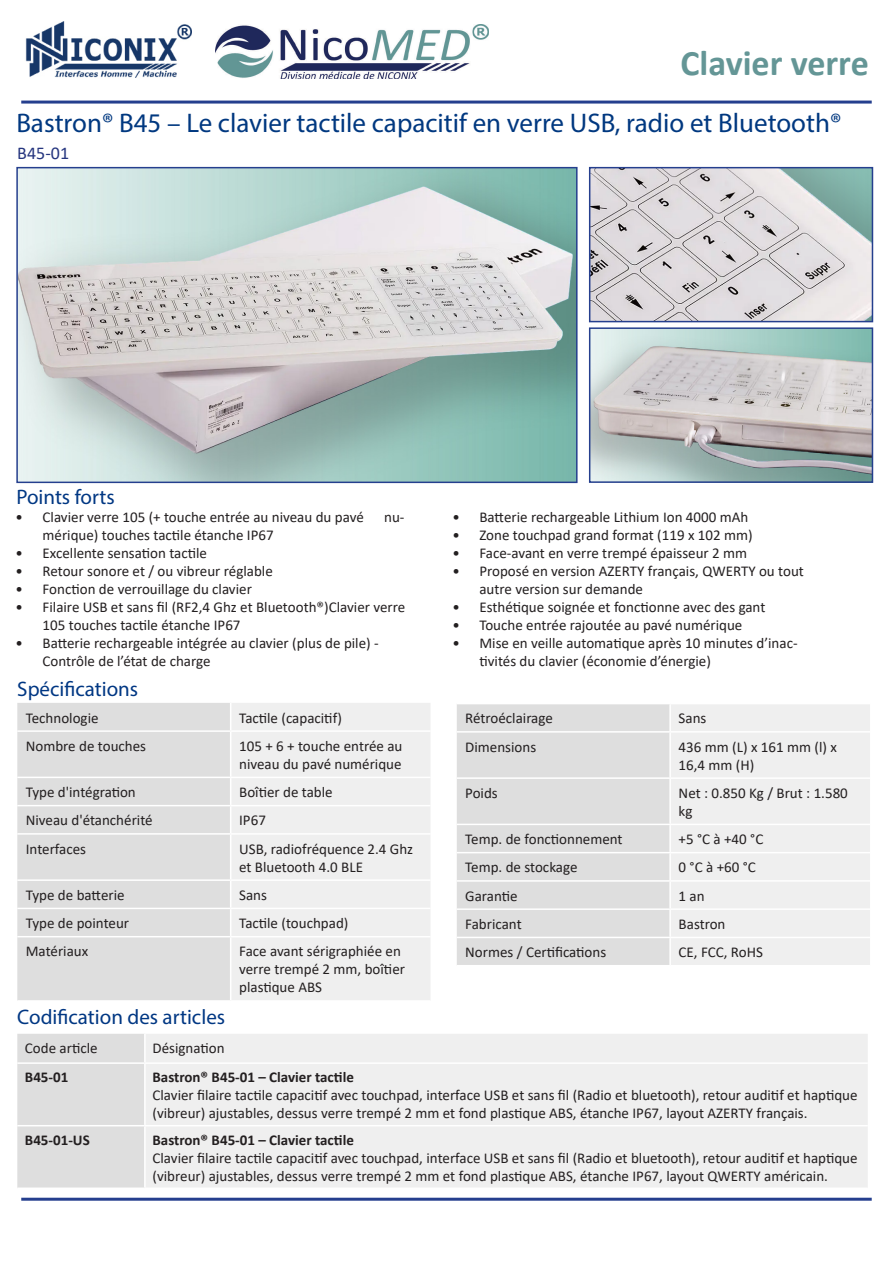
<style>
.page{position:relative;width:893px;height:1263px;background:#fff}
.page>*{position:absolute;margin:0;border:0;box-sizing:border-box;transform-origin:0 0}
.t1{font:700 36px "Calibri";color:#649696}
.t2{font:27px "Myriad Pro";color:#003880}
.t3{font:21px "Myriad Pro";color:#003783}
.t4{font:18px "Calibri";color:#26367f}
.t5{font:15px/18px "Calibri";color:#231f20}
.t6{font:700 15px "Calibri";color:#231f20}
</style>
<div class="page">
<hr style="left:21px;top:1198px;width:851px;height:3px;background:#253f8e">
<hr style="left:21px;top:101px;width:851px;height:3px;background:#253f8e">
<img style="left:25px;top:21px;width:166px;height:57px">
<img style="left:592px;top:170px;width:278px;height:149px">
<div style="left:589px;top:167px;width:284px;height:155px;border:2px solid #253f8e"></div>
<img style="left:592px;top:330px;width:278px;height:150px">
<div style="left:589px;top:327px;width:284px;height:156px;border:2px solid #253f8e"></div>
<div style="left:17px;top:1034px;width:127px;height:153px;background:#dedede"></div>
<div style="left:146px;top:1034px;width:722px;height:153px;background:#efefef"></div>
<hr style="left:17px;top:1062px;width:128px;height:2px;background:#fff">
<hr style="left:17px;top:1125px;width:128px;height:1px;background:#fff">
<hr style="left:145px;top:1062px;width:723px;height:2px;background:#fff">
<hr style="left:145px;top:1125px;width:723px;height:1px;background:#fff">
<div style="left:17px;top:703px;width:213px;height:297px;background:#dedede"></div>
<div style="left:232px;top:703px;width:198px;height:297px;background:#efefef"></div>
<hr style="left:17px;top:730px;width:214px;height:2px;background:#fff">
<hr style="left:17px;top:777px;width:214px;height:1px;background:#fff">
<hr style="left:231px;top:730px;width:200px;height:2px;background:#fff">
<hr style="left:231px;top:777px;width:200px;height:1px;background:#fff">
<hr style="left:17px;top:805px;width:214px;height:1px;background:#fff">
<hr style="left:231px;top:805px;width:200px;height:1px;background:#fff">
<hr style="left:17px;top:833px;width:214px;height:2px;background:#fff">
<hr style="left:17px;top:879px;width:214px;height:2px;background:#fff">
<hr style="left:231px;top:833px;width:200px;height:2px;background:#fff">
<hr style="left:231px;top:879px;width:200px;height:2px;background:#fff">
<hr style="left:17px;top:908px;width:214px;height:1px;background:#fff">
<hr style="left:17px;top:936px;width:214px;height:1px;background:#fff">
<hr style="left:231px;top:908px;width:200px;height:1px;background:#fff">
<hr style="left:231px;top:936px;width:200px;height:1px;background:#fff">
<div style="left:457px;top:704px;width:212px;height:261px;background:#dedede"></div>
<div style="left:671px;top:704px;width:199px;height:261px;background:#efefef"></div>
<hr style="left:457px;top:731px;width:213px;height:2px;background:#fff">
<hr style="left:670px;top:731px;width:200px;height:2px;background:#fff">
<hr style="left:457px;top:777px;width:213px;height:2px;background:#fff">
<hr style="left:457px;top:824px;width:213px;height:1px;background:#fff">
<hr style="left:457px;top:852px;width:213px;height:1px;background:#fff">
<hr style="left:457px;top:880px;width:213px;height:2px;background:#fff">
<hr style="left:670px;top:777px;width:200px;height:2px;background:#fff">
<hr style="left:670px;top:824px;width:200px;height:1px;background:#fff">
<hr style="left:670px;top:852px;width:200px;height:1px;background:#fff">
<hr style="left:670px;top:880px;width:200px;height:2px;background:#fff">
<hr style="left:457px;top:908px;width:213px;height:2px;background:#fff">
<hr style="left:457px;top:937px;width:213px;height:1px;background:#fff">
<hr style="left:670px;top:908px;width:200px;height:2px;background:#fff">
<hr style="left:670px;top:937px;width:200px;height:1px;background:#fff">
<img style="left:19px;top:170px;width:556px;height:310px">
<div style="left:16px;top:167px;width:562px;height:316px;border:2px solid #253f8e"></div>
<img style="left:215px;top:24px;width:274px;height:54px">
<p class="t1" style="left:681px;top:38px;width:190px">Clavier verre</p>
<p class="t2" style="left:16px;top:107px;width:826px">Bastron® B45 – Le clavier tactile capacitif en verre USB, radio et Bluetooth®</p>
<p class="t4" style="left:17px;top:140px;width:53px">B45-01</p>
<p class="t3" style="left:16px;top:484px;width:100px">Points forts</p>
<p class="t5" style="left:16px;top:508px;width:350px">• Clavier verre 105 (+ touche entrée au niveau du pavé</p>
<p class="t5" style="left:384px;top:508px;width:22px">nu-</p>
<p class="t5" style="left:43px;top:526px;width:233px">mérique) touches tactile étanche IP67</p>
<p class="t5" style="left:16px;top:544px;width:193px">• Excellente sensation tactile</p>
<p class="t5" style="left:16px;top:562px;width:259px">• Retour sonore et / ou vibreur réglable</p>
<p class="t5" style="left:16px;top:580px;width:238px">• Fonction de verrouillage du clavier</p>
<p class="t5" style="left:43px;top:598px;width:364px;text-indent:-27px">• Filaire USB et sans fil (RF2,4 Ghz et Bluetooth®)Clavier verre<br>105 touches tactile étanche IP67</p>
<p class="t5" style="left:43px;top:634px;width:338px;text-indent:-27px">• Batterie rechargeable intégrée au clavier (plus de pile) -<br>Contrôle de l’état de charge</p>
<p class="t3" style="left:17px;top:676px;width:122px">Spécifications</p>
<p class="t5" style="left:26px;top:708px;width:74px">Technologie</p>
<p class="t5" style="left:239px;top:708px;width:104px">Tactile (capacitif)</p>
<p class="t5" style="left:26px;top:736px;width:122px">Nombre de touches</p>
<p class="t5" style="left:239px;top:736px;width:165px">105 + 6 + touche entrée au niveau du pavé numérique</p>
<p class="t5" style="left:26px;top:783px;width:112px">Type d'intégration</p>
<p class="t5" style="left:239px;top:783px;width:95px">Boîtier de table</p>
<p class="t5" style="left:26px;top:811px;width:128px">Niveau d'étanchérité</p>
<p class="t5" style="left:239px;top:811px;width:28px">IP67</p>
<p class="t5" style="left:26px;top:839px;width:62px">Interfaces</p>
<p class="t5" style="left:239px;top:839px;width:175px">USB, radiofréquence 2.4 Ghz et Bluetooth 4.0 BLE</p>
<p class="t5" style="left:26px;top:885px;width:100px">Type de batterie</p>
<p class="t5" style="left:239px;top:885px;width:29px">Sans</p>
<p class="t5" style="left:26px;top:914px;width:105px">Type de pointeur</p>
<p class="t5" style="left:239px;top:914px;width:111px">Tactile (touchpad)</p>
<p class="t5" style="left:26px;top:942px;width:64px">Matériaux</p>
<p class="t5" style="left:239px;top:942px;width:167px">Face avant sérigraphiée en verre trempé 2 mm, boîtier plastique ABS</p>
<p class="t3" style="left:17px;top:1004px;width:209px">Codification des articles</p>
<p class="t5" style="left:452px;top:508px;width:297px">• Batterie rechargeable Lithium Ion 4000 mAh</p>
<p class="t5" style="left:452px;top:526px;width:302px">• Zone touchpad grand format (119 x 102 mm)</p>
<p class="t5" style="left:452px;top:544px;width:296px">• Face-avant en verre trempé épaisseur 2 mm</p>
<p class="t5" style="left:479px;top:562px;width:326px;text-indent:-27px">• Proposé en version AZERTY français, QWERTY ou tout autre version sur demande</p>
<p class="t5" style="left:452px;top:598px;width:314px">• Esthétique soignée et fonctionne avec des gant</p>
<p class="t5" style="left:452px;top:616px;width:291px">• Touche entrée rajoutée au pavé numérique</p>
<p class="t5" style="left:479px;top:634px;width:320px;text-indent:-27px">• Mise en veille automatique après 10 minutes d’inac&shy;tivités du clavier (économie d’énergie)</p>
<p class="t5" style="left:465px;top:709px;width:89px">Rétroéclairage</p>
<p class="t5" style="left:679px;top:709px;width:29px">Sans</p>
<p class="t5" style="left:465px;top:737px;width:72px">Dimensions</p>
<p class="t5" style="left:679px;top:737px;width:160px">436 mm (L) x 161 mm (l) x<br>16,4 mm (H)</p>
<p class="t5" style="left:465px;top:783px;width:34px">Poids</p>
<p class="t5" style="left:679px;top:783px;width:171px">Net : 0.850 Kg / Brut : 1.580 kg</p>
<p class="t5" style="left:465px;top:830px;width:159px">Temp. de fonctionnement</p>
<p class="t5" style="left:679px;top:830px;width:86px">+5 °C à +40 °C</p>
<p class="t5" style="left:465px;top:858px;width:114px">Temp. de stockage</p>
<p class="t5" style="left:679px;top:858px;width:79px">0 °C à +60 °C</p>
<p class="t5" style="left:465px;top:886px;width:54px">Garantie</p>
<p class="t5" style="left:679px;top:886px;width:28px">1 an</p>
<p class="t5" style="left:465px;top:914px;width:58px">Fabricant</p>
<p class="t5" style="left:679px;top:914px;width:48px">Bastron</p>
<p class="t5" style="left:465px;top:943px;width:142px">Normes / Certifications</p>
<p class="t5" style="left:679px;top:943px;width:86px">CE, FCC, RoHS</p>
<p class="t5" style="left:25px;top:1038px;width:74px">Code article</p>
<p class="t5" style="left:153px;top:1038px;width:74px">Désignation</p>
<p class="t6" style="left:25px;top:1066px;width:45px">B45-01</p>
<p class="t6" style="left:153px;top:1066px;width:203px">Bastron® B45-01 – Clavier tactile</p>
<p class="t5" style="left:153px;top:1086px;width:706px">Clavier filaire tactile capacitif avec touchpad, interface USB et sans fil (Radio et bluetooth), retour auditif et haptique (vibreur) ajustables, dessus verre trempé 2 mm et fond plastique ABS, étanche IP67, layout AZERTY français.</p>
<p class="t6" style="left:25px;top:1129px;width:66px">B45-01-US</p>
<p class="t6" style="left:153px;top:1129px;width:203px">Bastron® B45-01 – Clavier tactile</p>
<p class="t5" style="left:153px;top:1148px;width:706px">Clavier filaire tactile capacitif avec touchpad, interface USB et sans fil (Radio et bluetooth), retour auditif et haptique (vibreur) ajustables, dessus verre trempé 2 mm et fond plastique ABS, étanche IP67, layout QWERTY américain.</p>
</div>
